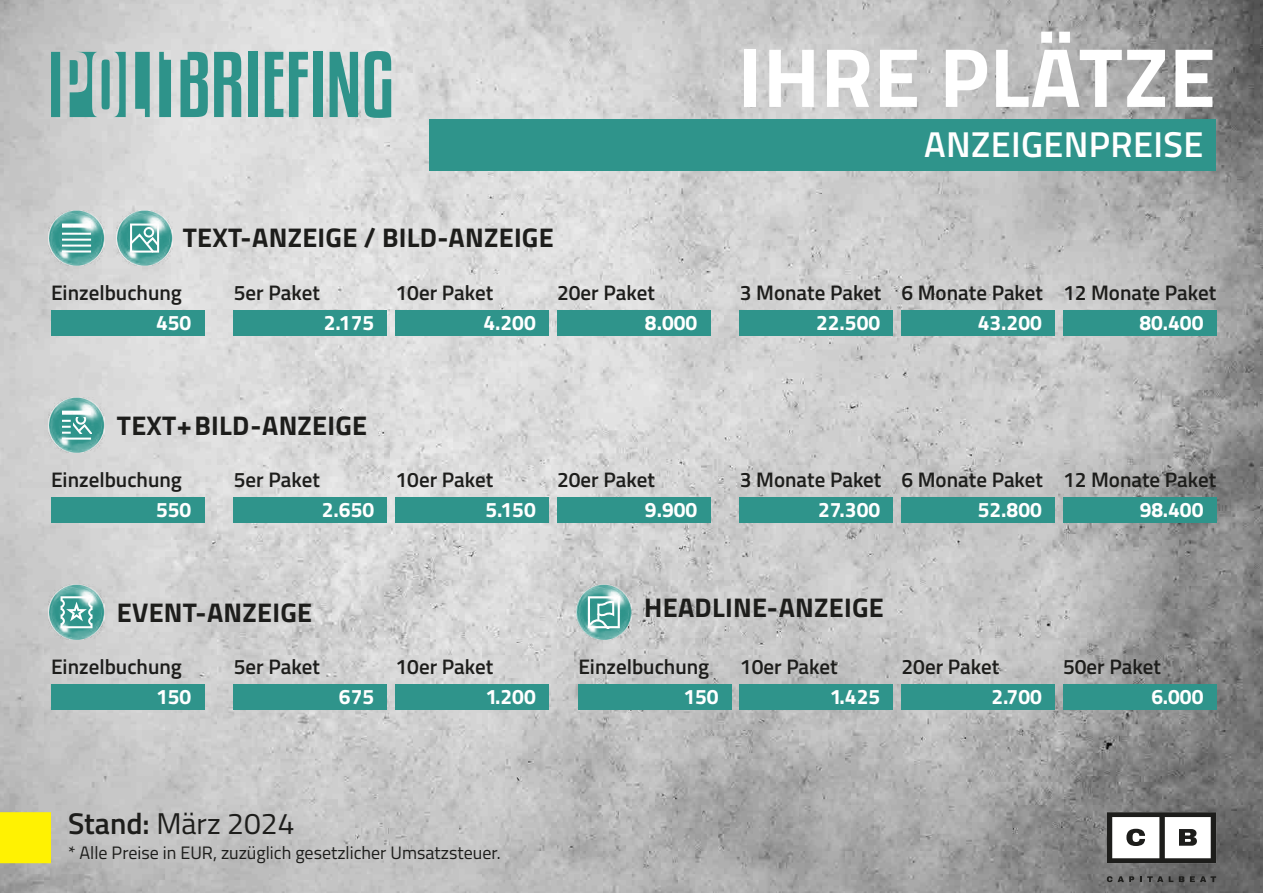
<style>
.page{position:relative;width:1263px;height:893px;background:#fff}
.page>*{position:absolute;margin:0;border:0;box-sizing:border-box;transform-origin:0 0}
.t1{font:700 84px "Titillium Web";letter-spacing:.01em;color:#fff}
.t2{font:600 36px "Titillium Web";letter-spacing:.01em;color:#fff}
.t3{font:30px "Titillium Web";color:#1d1d1b}
.t4{font:700 27px "Titillium Web";letter-spacing:.01em;color:#1d1d1b}
.t5{font:600 21px "Titillium Web";color:#1d1d1b}
.PREISBOX{font:700 21px "Titillium Web";color:#fff}
.t6{font:18px "Titillium Web";color:#1d1d1b}
.s1{font-weight:600}
</style>
<div class="page">
<img style="left:0;top:0;width:1263px;height:893px">
<div style="left:0;top:812px;width:51px;height:51px;background:#fff202"></div>
<div style="left:429px;top:119px;width:787px;height:51px;background:#2f948b"></div>
<svg style="left:214px;top:52px;width:27px;height:65px;background:#59a59e"></svg>
<div style="left:248px;top:52px;width:9px;height:65px;background:#2e938a"></div>
<svg style="left:265px;top:52px;width:18px;height:65px"></svg>
<svg style="left:289px;top:52px;width:19px;height:65px"></svg>
<div style="left:313px;top:52px;width:9px;height:65px;background:#2e938a"></div>
<svg style="left:330px;top:52px;width:28px;height:65px;background:#56a49d"></svg>
<svg style="left:365px;top:51px;width:26px;height:67px;background:#64aaa4"></svg>
<svg style="left:180px;top:52px;width:28px;height:65px;background:#5ca6a0"></svg>
<svg style="left:159px;top:52px;width:12px;height:65px"></svg>
<svg style="left:135px;top:52px;width:15px;height:65px"></svg>
<svg style="left:51px;top:52px;width:9px;height:65px"></svg>
<svg style="left:70px;top:52px;width:56px;height:65px;background:#7fb1ad"></svg>
<svg style="left:1107px;top:876px;width:27px;height:6px"></svg>
<svg style="left:1140px;top:876px;width:23px;height:6px"></svg>
<svg style="left:1169px;top:876px;width:4px;height:6px"></svg>
<svg style="left:1179px;top:876px;width:5px;height:6px"></svg>
<svg style="left:1190px;top:876px;width:26px;height:6px"></svg>
<svg style="left:1107px;top:812px;width:109px;height:51px"></svg>
<div style="left:51px;top:310px;width:153px;height:26px;background:#2f948b"></div>
<div style="left:234px;top:310px;width:153px;height:26px;background:#2f948b"></div>
<div style="left:395px;top:310px;width:154px;height:26px;background:#2f948b"></div>
<div style="left:557px;top:310px;width:153px;height:26px;background:#2f948b"></div>
<div style="left:740px;top:310px;width:153px;height:26px;background:#2f948b"></div>
<div style="left:901px;top:310px;width:153px;height:26px;background:#2f948b"></div>
<div style="left:1063px;top:310px;width:153px;height:26px;background:#2f948b"></div>
<div style="left:51px;top:497px;width:153px;height:26px;background:#2f948b"></div>
<div style="left:234px;top:497px;width:153px;height:26px;background:#2f948b"></div>
<div style="left:395px;top:497px;width:154px;height:26px;background:#2f948b"></div>
<div style="left:557px;top:497px;width:153px;height:26px;background:#2f948b"></div>
<div style="left:740px;top:497px;width:153px;height:26px;background:#2f948b"></div>
<div style="left:901px;top:497px;width:153px;height:26px;background:#2f948b"></div>
<div style="left:1063px;top:497px;width:153px;height:26px;background:#2f948b"></div>
<div style="left:51px;top:685px;width:153px;height:25px;background:#2f948b"></div>
<div style="left:234px;top:685px;width:153px;height:25px;background:#2f948b"></div>
<div style="left:395px;top:685px;width:154px;height:25px;background:#2f948b"></div>
<div style="left:578px;top:685px;width:153px;height:25px;background:#2f948b"></div>
<div style="left:740px;top:685px;width:153px;height:25px;background:#2f948b"></div>
<div style="left:901px;top:685px;width:153px;height:25px;background:#2f948b"></div>
<div style="left:1063px;top:685px;width:153px;height:25px;background:#2f948b"></div>
<img style="left:49px;top:398px;width:55px;height:55px">
<img style="left:49px;top:585px;width:55px;height:55px">
<img style="left:49px;top:211px;width:55px;height:55px">
<img style="left:117px;top:211px;width:55px;height:55px">
<img style="left:576px;top:585px;width:55px;height:55px">
<p class="t1" style="left:738px;top:13px;width:479px">IHRE PLÄTZE</p>
<p class="t2" style="left:924px;top:117px;width:280px">ANZEIGENPREISE</p>
<p class="t4" style="left:183px;top:217px;width:372px">TEXT-ANZEIGE / BILD-ANZEIGE</p>
<p class="t5" style="left:51px;top:277px;width:132px">Einzelbuchung</p>
<p class="t5" style="left:234px;top:277px;width:88px">5er Paket</p>
<p class="t5" style="left:395px;top:277px;width:99px">10er Paket</p>
<p class="t5" style="left:557px;top:277px;width:99px">20er Paket</p>
<p class="t5" style="left:740px;top:277px;width:143px">3 Monate Paket</p>
<p class="t5" style="left:901px;top:277px;width:143px">6 Monate Paket</p>
<p class="t5" style="left:1063px;top:277px;width:155px">12 Monate Paket</p>
<p class="PREISBOX" style="left:156px;top:306px;width:37px">450</p>
<p class="PREISBOX" style="left:324px;top:306px;width:52px">2.175</p>
<p class="PREISBOX" style="left:483px;top:306px;width:54px">4.200</p>
<p class="PREISBOX" style="left:645px;top:306px;width:54px">8.000</p>
<p class="PREISBOX" style="left:816px;top:306px;width:66px">22.500</p>
<p class="PREISBOX" style="left:978px;top:306px;width:65px">43.200</p>
<p class="PREISBOX" style="left:1139px;top:306px;width:65px">80.400</p>
<p class="t4" style="left:117px;top:404px;width:252px">TEXT+BILD-ANZEIGE</p>
<p class="t5" style="left:51px;top:464px;width:132px">Einzelbuchung</p>
<p class="t5" style="left:234px;top:464px;width:88px">5er Paket</p>
<p class="t5" style="left:395px;top:464px;width:99px">10er Paket</p>
<p class="t5" style="left:557px;top:464px;width:99px">20er Paket</p>
<p class="t5" style="left:740px;top:464px;width:143px">3 Monate Paket</p>
<p class="t5" style="left:901px;top:464px;width:143px">6 Monate Paket</p>
<p class="t5" style="left:1063px;top:464px;width:155px">12 Monate Paket</p>
<p class="PREISBOX" style="left:156px;top:493px;width:37px">550</p>
<p class="PREISBOX" style="left:322px;top:493px;width:54px">2.650</p>
<p class="PREISBOX" style="left:485px;top:493px;width:52px">5.150</p>
<p class="PREISBOX" style="left:645px;top:493px;width:54px">9.900</p>
<p class="PREISBOX" style="left:818px;top:493px;width:64px">27.300</p>
<p class="PREISBOX" style="left:978px;top:493px;width:65px">52.800</p>
<p class="PREISBOX" style="left:1140px;top:493px;width:65px">98.400</p>
<p class="t4" style="left:117px;top:592px;width:197px">EVENT-ANZEIGE</p>
<p class="t4" style="left:644px;top:587px;width:241px">HEADLINE-ANZEIGE</p>
<p class="t5" style="left:51px;top:651px;width:132px">Einzelbuchung</p>
<p class="t5" style="left:234px;top:651px;width:88px">5er Paket</p>
<p class="t5" style="left:395px;top:651px;width:99px">10er Paket</p>
<p class="t5" style="left:578px;top:651px;width:132px">Einzelbuchung</p>
<p class="t5" style="left:740px;top:651px;width:99px">10er Paket</p>
<p class="t5" style="left:901px;top:651px;width:99px">20er Paket</p>
<p class="t5" style="left:1063px;top:651px;width:99px">50er Paket</p>
<p class="PREISBOX" style="left:156px;top:680px;width:37px">150</p>
<p class="PREISBOX" style="left:339px;top:680px;width:37px">675</p>
<p class="PREISBOX" style="left:485px;top:680px;width:52px">1.200</p>
<p class="PREISBOX" style="left:683px;top:680px;width:37px">150</p>
<p class="PREISBOX" style="left:830px;top:680px;width:52px">1.425</p>
<p class="PREISBOX" style="left:991px;top:680px;width:52px">2.700</p>
<p class="PREISBOX" style="left:1151px;top:680px;width:53px">6.000</p>
<p class="t3" style="left:68px;top:802px;width:228px"><span class="s1">Stand:</span> März 2024</p>
<p class="t6" style="left:68px;top:840px;width:434px">* Alle Preise in EUR, zuzüglich gesetzlicher Umsatzsteuer.</p>
</div>
